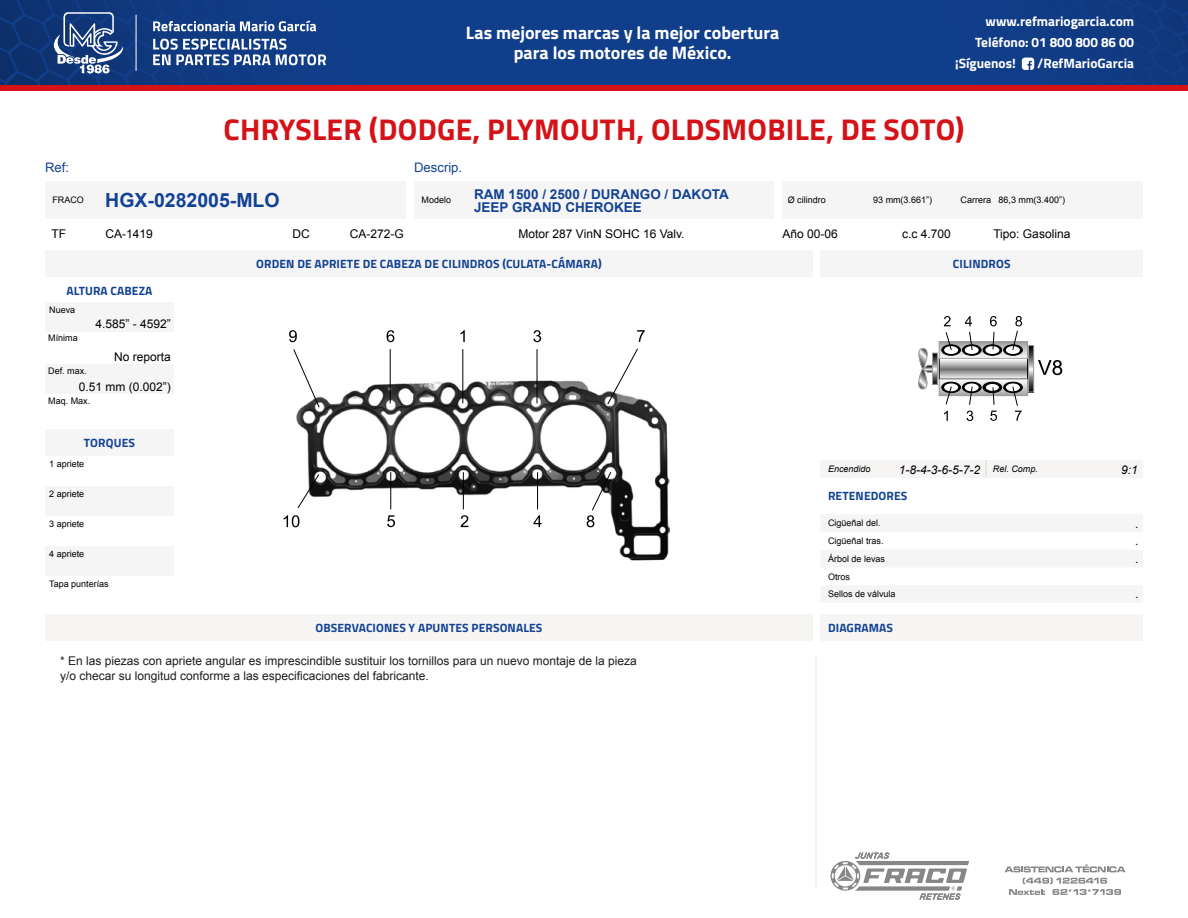
<style>
.page{position:relative;width:1188px;height:918px;background:#fff}
.page>*{position:absolute;margin:0;border:0;box-sizing:border-box;transform-origin:0 0}
.t1{font:700 30px "Titillium Web";letter-spacing:.01em;color:#d41217}
.t2{font:700 19.5px "Arial";color:#124294}
.t3{font:700 18px/19.5px "Titillium Web";color:#fff;text-align:center}
.t4{font:700 13.5px "Titillium Web";color:#fff}
.t5{font:700 13.5px/13px "Arial";color:#124294}
.t6{font:13.2px "Arial";color:#154490}
.t7{font:12px/14.4px "Arial";color:#1d1d1b}
.t8{font:700 12px "Titillium Web";letter-spacing:.01em;color:#124294}
.t9{font:12px "Arial";color:#000}
.t10{font:italic 12px "Arial";color:#000}
.t11{font:9px/17.7px "Arial";color:#000}
.t12{font:italic 9px "Arial";color:#000}
</style>
<div class="page">
<img style="left:0;top:0;width:1188px;height:86px">
<div style="left:0;top:86px;width:1188px;height:5px;background:#d41217"></div>
<svg style="left:1022px;top:58px;width:12px;height:12px"></svg>
<svg style="left:52px;top:12px;width:73px;height:62px"></svg>
<svg style="left:153px;top:20px;width:163px;height:11px"></svg>
<svg style="left:153px;top:39px;width:173px;height:26px"></svg>
<hr style="left:136px;top:15px;width:1px;height:56px;background:#fff">
<div style="left:45px;top:181px;width:360px;height:38px;background:#f6f5f5"></div>
<div style="left:45px;top:302px;width:129px;height:30px;background:#f6f5f5"></div>
<div style="left:45px;top:364px;width:129px;height:30px;background:#f6f5f5"></div>
<div style="left:45px;top:250px;width:768px;height:27px;background:#f6f5f5"></div>
<div style="left:45px;top:614px;width:768px;height:27px;background:#f7f5f4"></div>
<div style="left:45px;top:429px;width:129px;height:27px;background:#f6f5f5"></div>
<div style="left:820px;top:250px;width:323px;height:27px;background:#f6f5f5"></div>
<div style="left:820px;top:614px;width:323px;height:27px;background:#f7f5f4"></div>
<hr style="left:816px;top:657px;width:1px;height:231px;background:#e8e8e8">
<div style="left:45px;top:486px;width:129px;height:30px;background:#f6f5f5"></div>
<div style="left:45px;top:546px;width:129px;height:30px;background:#f6f5f5"></div>
<div style="left:820px;top:460px;width:166px;height:18px;background:#f7f5f4"></div>
<div style="left:986px;top:460px;width:157px;height:18px;background:#f7f5f4"></div>
<svg style="left:986px;top:461px;width:1px;height:15px"></svg>
<svg style="left:830px;top:853px;width:139px;height:47px"></svg>
<svg style="left:1005px;top:864px;width:121px;height:8px"></svg>
<svg style="left:1009px;top:878px;width:112px;height:17px"></svg>
<div style="left:782px;top:181px;width:361px;height:38px;background:#f6f5f5"></div>
<div style="left:414px;top:181px;width:360px;height:38px;background:#f6f5f5"></div>
<img style="left:296px;top:399px;width:374px;height:162px">
<svg style="left:293px;top:348px;width:346px;height:163px"></svg>
<svg style="left:289px;top:330px;width:8px;height:12px"></svg>
<svg style="left:387px;top:330px;width:7px;height:12px"></svg>
<svg style="left:460px;top:330px;width:5px;height:12px"></svg>
<svg style="left:533px;top:330px;width:8px;height:12px"></svg>
<svg style="left:637px;top:330px;width:8px;height:12px"></svg>
<svg style="left:587px;top:515px;width:7px;height:12px"></svg>
<svg style="left:533px;top:515px;width:9px;height:12px"></svg>
<svg style="left:461px;top:515px;width:7px;height:12px"></svg>
<svg style="left:387px;top:515px;width:8px;height:12px"></svg>
<svg style="left:284px;top:515px;width:15px;height:12px"></svg>
<hr style="left:462px;top:349px;width:1px;height:54px;background:#000">
<svg style="left:941px;top:360px;width:85px;height:17px"></svg>
<div style="left:939px;top:358px;width:89px;height:21px;border:1px solid #000"></div>
<svg style="left:941px;top:344px;width:85px;height:12px"></svg>
<div style="left:939px;top:342px;width:89px;height:16px;border:1px solid #9d9d9c"></div>
<svg style="left:941px;top:381px;width:85px;height:13px"></svg>
<div style="left:939px;top:379px;width:89px;height:17px;border:1px solid #9d9d9c"></div>
<div style="left:942px;top:345px;width:19px;height:10px;border:1px solid #000;border-radius:50%"></div>
<div style="left:942px;top:382px;width:18px;height:11px;background:#080808;border-radius:50%"></div>
<div style="left:942px;top:382px;width:19px;height:11px;border:1px solid #000;border-radius:50%"></div>
<div style="left:1004px;top:382px;width:19px;height:11px;border:1px solid #000;border-radius:50%"></div>
<div style="left:1004px;top:345px;width:19px;height:10px;border:1px solid #000;border-radius:50%"></div>
<svg style="left:1030px;top:347px;width:2px;height:43px"></svg>
<div style="left:1028px;top:345px;width:6px;height:47px;border:1px solid #9d9d9c"></div>
<svg style="left:934px;top:355px;width:2px;height:28px"></svg>
<div style="left:932px;top:353px;width:6px;height:32px;border:1px solid #9d9d9c"></div>
<svg style="left:918px;top:348px;width:15px;height:41px"></svg>
<svg style="left:1038px;top:360px;width:25px;height:16px"></svg>
<svg style="left:944px;top:316px;width:78px;height:105px"></svg>
<h3 class="t3" style="left:466px;top:22px;width:315px">Las mejores marcas y la mejor cobertura para los motores de México.</h3>
<h3 class="t4" style="left:986px;top:11px;width:150px">www.refmariogarcia.com</h3>
<h3 class="t4" style="left:975px;top:32px;width:161px">Teléfono: 01 800 800 86 00</h3>
<h3 class="t4" style="left:955px;top:53px;width:62px">¡Síguenos!</h3>
<h3 class="t4" style="left:1037px;top:53px;width:98px">/RefMarioGarcia</h3>
<h1 class="t1" style="left:223px;top:107px;width:743px">CHRYSLER (DODGE, PLYMOUTH, OLDSMOBILE, DE SOTO)</h1>
<h3 class="t6" style="left:45px;top:159px;width:26px">Ref:</h3>
<p class="t11" style="left:52px;top:191px;width:33px">FRACO</p>
<h2 class="t2" style="left:105px;top:187px;width:176px">HGX-0282005-MLO</h2>
<h3 class="t6" style="left:414px;top:159px;width:50px">Descrip.</h3>
<p class="t11" style="left:422px;top:191px;width:31px">Modelo</p>
<h3 class="t5" style="left:474px;top:189px;width:256px">RAM 1500 / 2500 / DURANGO / DAKOTA<br>JEEP GRAND CHEROKEE</h3>
<h3 class="t9" style="left:51px;top:225px;width:16px">TF</h3>
<h3 class="t9" style="left:105px;top:225px;width:49px">CA-1419</h3>
<h3 class="t9" style="left:292px;top:225px;width:19px">DC</h3>
<h3 class="t9" style="left:350px;top:225px;width:56px">CA-272-G</h3>
<h3 class="t9" style="left:519px;top:225px;width:168px">Motor 287 VinN SOHC 16 Valv.</h3>
<h3 class="t8" style="left:67px;top:281px;width:87px">ALTURA CABEZA</h3>
<p class="t11" style="left:49px;top:301px;width:28px">Nueva</p>
<h3 class="t9" style="left:95px;top:316px;width:77px">4.585” - 4592”</h3>
<h3 class="t9" style="left:114px;top:349px;width:58px">No reporta</h3>
<p class="t11" style="left:48px;top:329px;width:31px">Mínima</p>
<p class="t11" style="left:48px;top:362px;width:40px">Def. max.</p>
<p class="t11" style="left:48px;top:392px;width:44px">Maq. Max.</p>
<h3 class="t9" style="left:79px;top:379px;width:94px">0.51 mm (0.002”)</h3>
<h3 class="t8" style="left:84px;top:433px;width:53px">TORQUES</h3>
<p class="t11" style="left:49px;top:455px;width:37px">1 apriete</p>
<p class="t11" style="left:49px;top:485px;width:37px">2 apriete</p>
<p class="t11" style="left:49px;top:515px;width:37px">3 apriete</p>
<p class="t11" style="left:49px;top:545px;width:37px">4 apriete</p>
<p class="t11" style="left:49px;top:575px;width:61px">Tapa punterías</p>
<h3 class="t8" style="left:256px;top:254px;width:347px">ORDEN DE APRIETE DE CABEZA DE CILINDROS (CULATA-CÁMARA)</h3>
<h3 class="t8" style="left:316px;top:618px;width:228px">OBSERVACIONES Y APUNTES PERSONALES</h3>
<h3 class="t7" style="left:60px;top:654px;width:578px">* En las piezas con apriete angular es imprescindible sustituir los tornillos para un nuevo montaje de la pieza y/o checar su longitud conforme a las especificaciones del fabricante.</h3>
<p class="t11" style="left:788px;top:191px;width:40px">Ø cilindro</p>
<p class="t11" style="left:873px;top:191px;width:61px">93 mm(3.661”)</p>
<p class="t11" style="left:961px;top:191px;width:106px">Carrera 86,3 mm(3.400”)</p>
<h3 class="t9" style="left:782px;top:225px;width:57px">Año 00-06</h3>
<h3 class="t9" style="left:902px;top:225px;width:50px">c.c 4.700</h3>
<h3 class="t9" style="left:993px;top:225px;width:78px">Tipo: Gasolina</h3>
<h3 class="t8" style="left:953px;top:254px;width:59px">CILINDROS</h3>
<h3 class="t10" style="left:899px;top:462px;width:83px">1-8-4-3-6-5-7-2</h3>
<h3 class="t10" style="left:1121px;top:462px;width:18px">9:1</h3>
<p class="t12" style="left:828px;top:463px;width:44px">Encendido</p>
<p class="t12" style="left:993px;top:463px;width:47px">Rel. Comp.</p>
<h3 class="t8" style="left:828px;top:487px;width:81px">RETENEDORES</h3>
<p class="t11" style="left:828px;top:514px;width:54px">Cigüeñal del.</p>
<h3 class="t9" style="left:1135px;top:515px;width:5px">.</h3>
<p class="t11" style="left:828px;top:532px;width:57px">Cigüeñal tras.</p>
<h3 class="t9" style="left:1135px;top:533px;width:5px">.</h3>
<p class="t11" style="left:828px;top:550px;width:59px">Árbol de levas</p>
<h3 class="t9" style="left:1135px;top:551px;width:5px">.</h3>
<p class="t11" style="left:828px;top:568px;width:69px">Otros<br>Sellos de válvula</p>
<h3 class="t9" style="left:1135px;top:586px;width:5px">.</h3>
<h3 class="t8" style="left:828px;top:618px;width:67px">DIAGRAMAS</h3>
</div>
